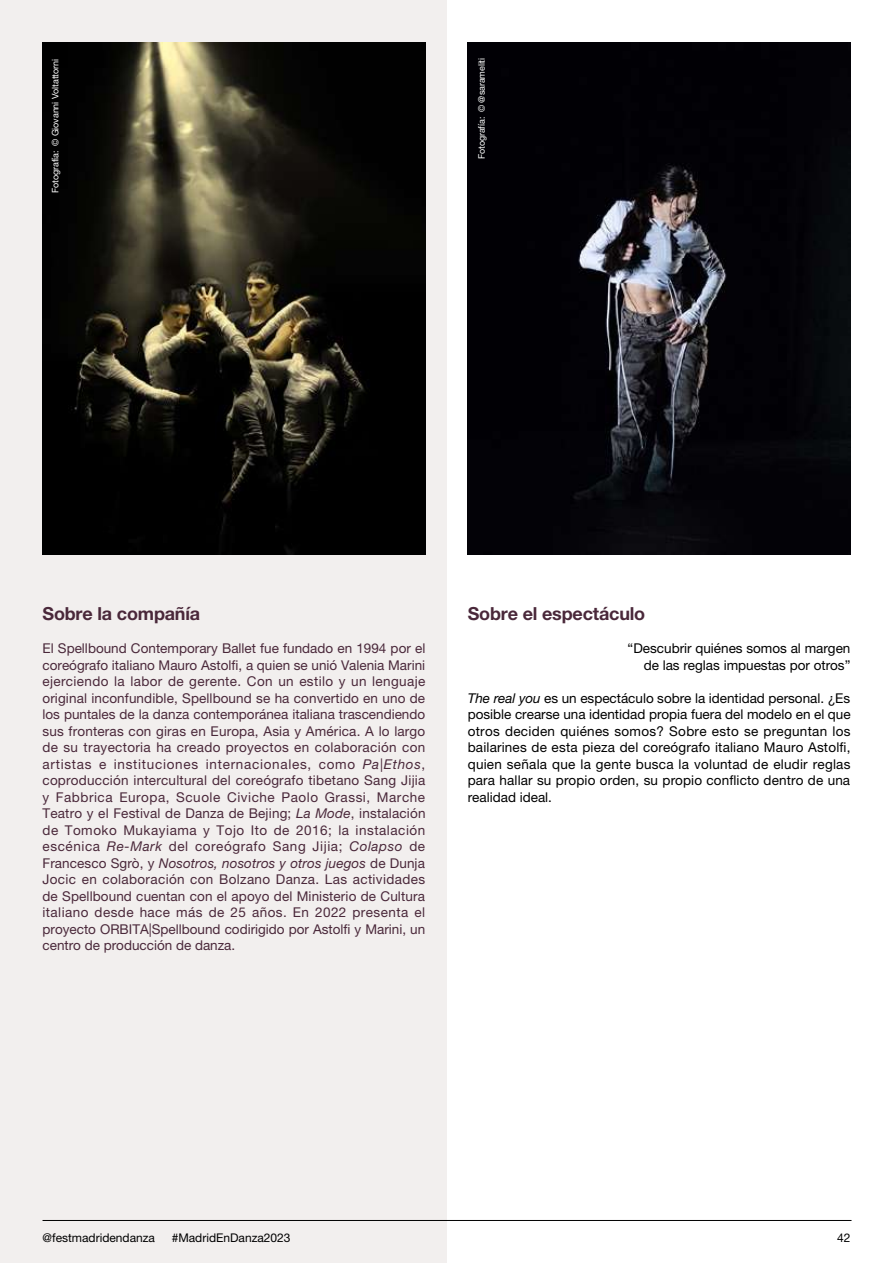
<style>
.page{position:relative;width:893px;height:1263px;background:#fff}
.page>*{position:absolute;margin:0;border:0;box-sizing:border-box;transform-origin:0 0}
.t1{font:700 18px "Helvetica Neue LT Pro";letter-spacing:-.01em;color:#4a283a}
.t2{font:13.5px/16.5px "Helvetica Neue LT Pro";color:#4a283a;text-align:justify}
.t3{font:13.5px/16.5px "Helvetica Neue LT Pro";color:#000;text-align:right}
.t4{font:12px "Helvetica Neue LT Pro";color:#000}
.t5{font:9px "Helvetica Neue LT Pro";letter-spacing:-.01em;color:#fff}
.s1{font-style:italic}
</style>
<div class="page">
<div style="left:0;top:0;width:446px;height:1263px;background:#f2efee"></div>
<img style="left:43px;top:43px;width:382px;height:511px">
<img style="left:468px;top:43px;width:382px;height:511px">
<hr style="left:43px;top:1220px;width:808px;height:1px;background:#000">
<p class="t5" style="left:50px;top:193px;width:135px;rotate:-90deg">Fotografía: © Giovanni Voltattorni</p>
<p class="t5" style="left:476px;top:159px;width:103px;rotate:-90deg">Fotografía: © @sarameliti</p>
<h1 class="t1" style="left:43px;top:602px;width:159px">Sobre la compañía</h1>
<h1 class="t1" style="left:468px;top:602px;width:179px">Sobre el espectáculo</h1>
<p class="t2" style="left:43px;top:640px;width:384px">El Spellbound Contemporary Ballet fue fundado en 1994 por el coreógrafo italiano Mauro Astolfi, a quien se unió Valenia Marini ejerciendo la labor de gerente. Con un estilo y un lenguaje original inconfundible, Spellbound se ha convertido en uno de los puntales de la danza contemporánea italiana trascendiendo sus fronteras con giras en Europa, Asia y América. A lo largo de su trayectoria ha creado proyectos en colaboración con artistas e instituciones internacionales, como <span class="s1">Pa|Ethos</span>, coproducción intercultural del coreógrafo tibetano Sang Jijia y Fabbrica Europa, Scuole Civiche Paolo Grassi, Marche Teatro y el Festival de Danza de Bejing; <span class="s1">La Mode</span>, instalación de Tomoko Mukayiama y Tojo Ito de 2016; la instalación escénica <span class="s1">Re-Mark</span> del coreógrafo Sang Jijia; <span class="s1">Colapso</span> de Francesco Sgrò, y <span class="s1">Nosotros, nosotros y otros juegos</span> de Dunja Jocic en colaboración con Bolzano Danza. Las actividades de Spellbound cuentan con el apoyo del Ministerio de Cultura italiano desde hace más de 25 años. En 2022 presenta el proyecto ORBITA|Spellbound codirigido por Astolfi y Marini, un centro de producción de danza.</p>
<p class="t3" style="left:628px;top:640px;width:224px">“Descubrir quiénes somos al margen de las reglas impuestas por otros”</p>
<p class="t3" style="left:468px;top:689px;width:384px;text-align:justify"><span class="s1">The real you</span> es un espectáculo sobre la identidad personal. ¿Es posible crearse una identidad propia fuera del modelo en el que otros deciden quiénes somos? Sobre esto se preguntan los bailarines de esta pieza del coreógrafo italiano Mauro Astolfi, quien señala que la gente busca la voluntad de eludir reglas para hallar su propio orden, su propio conflicto dentro de una realidad ideal.</p>
<p class="t4" style="left:43px;top:1231px;width:114px">@festmadridendanza</p>
<p class="t4" style="left:172px;top:1231px;width:120px">#MadridEnDanza2023</p>
<p class="t4" style="left:837px;top:1231px;width:15px">42</p>
</div>
